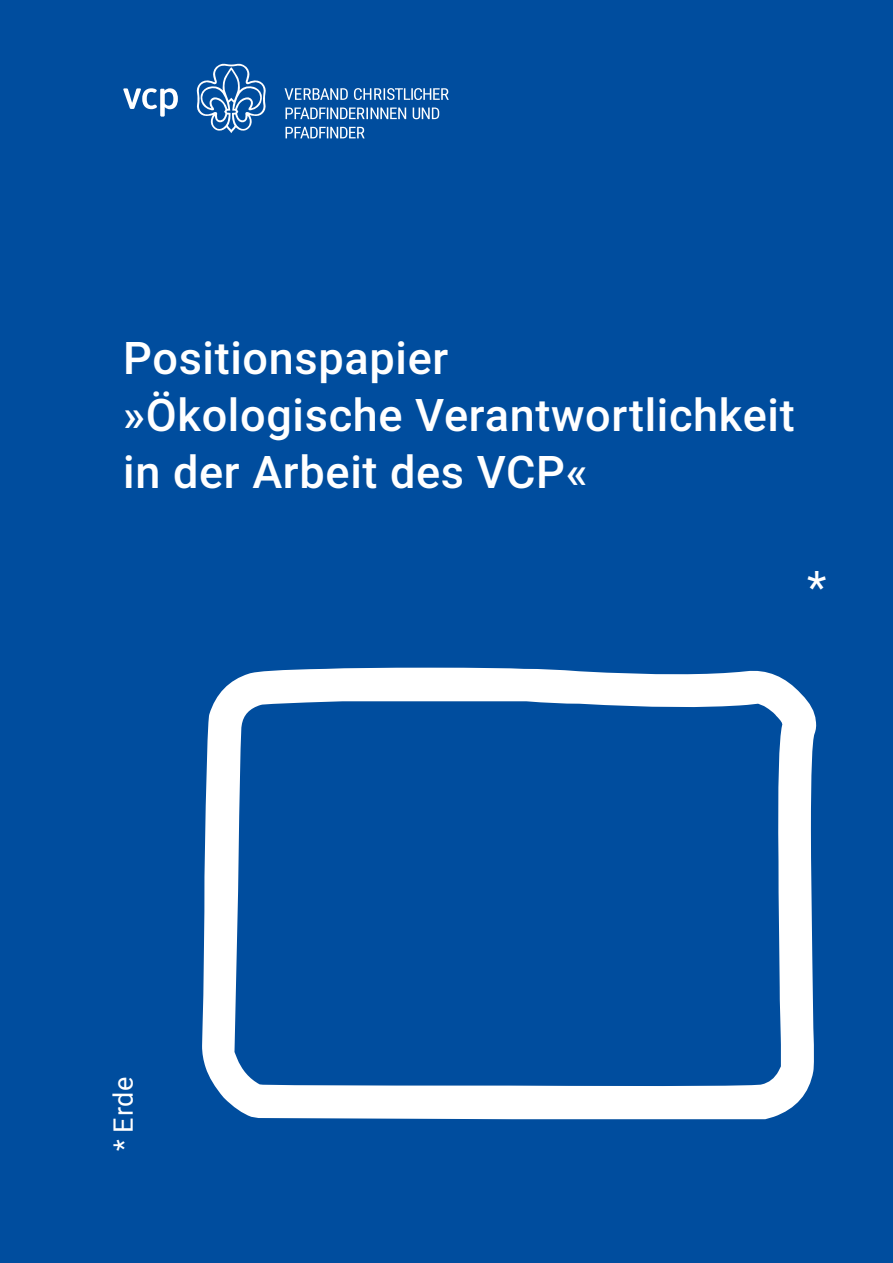
<style>
.page{position:relative;width:893px;height:1263px;background:#004d9e}
.page>*{position:absolute;margin:0;border:0;box-sizing:border-box;transform-origin:0 0}
._1_pink{font:614.85px "waldlaeuferzeichen pfadfinden";color:#fff}
.t1{font:500 45px/57px "Roboto";letter-spacing:.015em;color:#fff}
.t2{font:45px "Roboto";color:#fff}
.t3{font:27px "Roboto";color:#fff}
</style>
<div class="page">
<svg style="left:285px;top:127px;width:80px;height:11px"></svg>
<svg style="left:285px;top:108px;width:154px;height:11px"></svg>
<svg style="left:285px;top:88px;width:164px;height:12px"></svg>
<svg style="left:196px;top:63px;width:70px;height:70px"></svg>
<svg style="left:123px;top:88px;width:55px;height:29px"></svg>
<p class="t1" style="left:123px;top:328px;width:673px">Positionspapier<br>»Ökologische Verantwortlichkeit in der Arbeit des VCP«</p>
<h1 class="t2" style="left:807px;top:555px;width:21px">*</h1>
<h1 class="t3" style="left:104px;top:1151px;width:76px;rotate:-90deg">* Erde</h1>
<p class="_1_pink" style="left:202px;top:629px;width:616px">Z</p>
</div>
